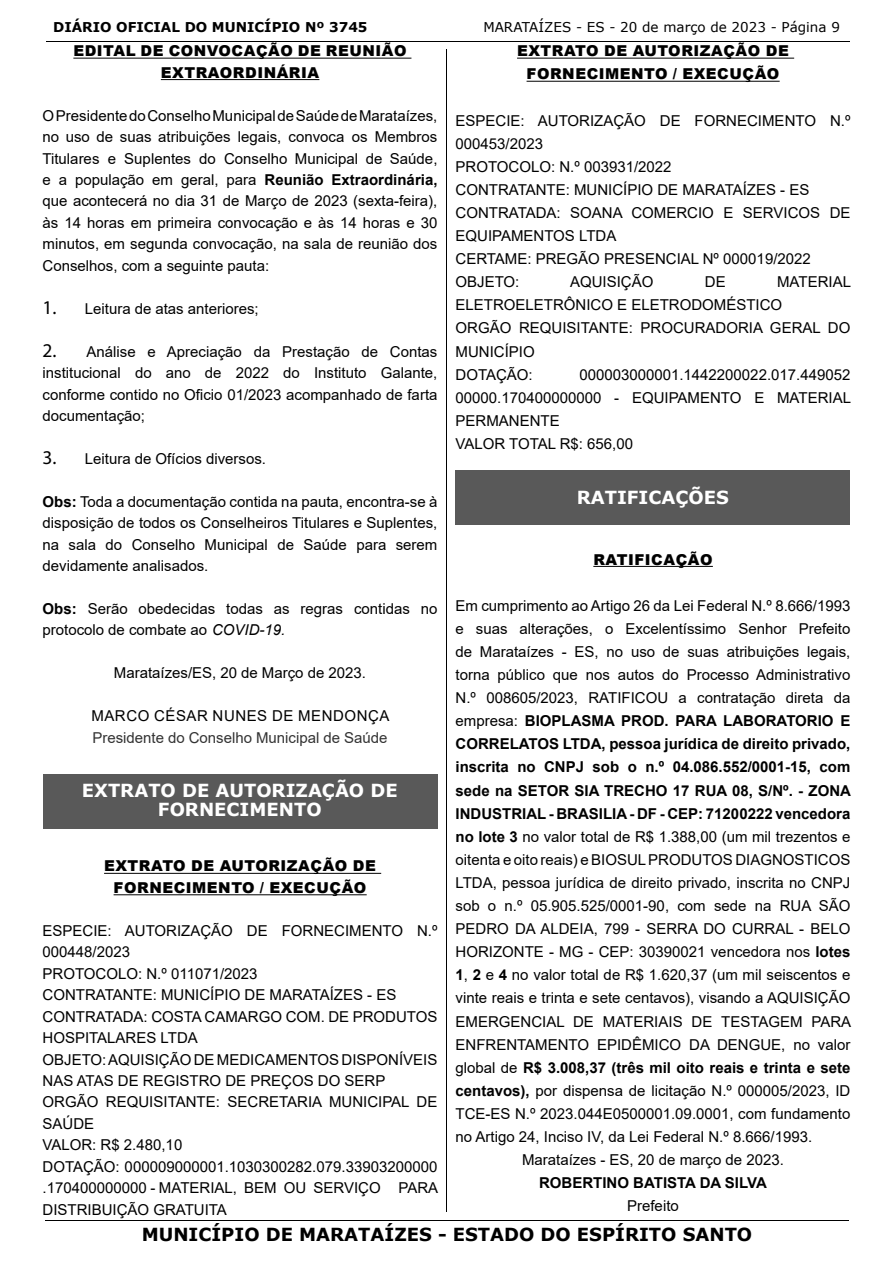
<style>
.page{position:relative;width:893px;height:1263px;background:#fff}
.page>*{position:absolute;margin:0;border:0;box-sizing:border-box;transform-origin:0 0}
.t1{font:700 18px/19.5px "Verdana";color:#fff;text-align:center}
.t2{font:700 18px "Verdana";color:#000}
.t3{font:15px/21.5px "Arial";color:#000}
.t4{font:700 15px "Arial";color:#000}
.t5{font:900 15px/21.5px "Arial";letter-spacing:.035em;color:#000;text-align:center}
.t6{font:15px "Arial";color:#333}
.t7{font:13.5px "Verdana";color:#000}
.t8{font:700 13.5px "Verdana";color:#000}
.s1{font-weight:700}
.s2{font-family:"Myriad Pro";font-size:19.5px}
.s3{font-style:italic}
.s4{font-weight:400}
</style>
<div class="page">
<hr style="left:45px;top:39px;width:806px;height:3px;background:#000;opacity:.18">
<hr style="left:44px;top:1218px;width:805px;height:3px;background:#000;opacity:.18">
<hr style="left:446px;top:49px;width:2px;height:1164px;background:#000;opacity:.18">
<hr style="left:73px;top:58px;width:338px;height:1px;background:#000">
<hr style="left:161px;top:79px;width:158px;height:1px;background:#000">
<hr style="left:104px;top:873px;width:277px;height:1px;background:#000">
<hr style="left:114px;top:894px;width:253px;height:1px;background:#000">
<div style="left:43px;top:774px;width:394px;height:54px;background:#595959"></div>
<hr style="left:517px;top:58px;width:277px;height:1px;background:#000">
<hr style="left:527px;top:81px;width:253px;height:1px;background:#000">
<hr style="left:593px;top:566px;width:120px;height:1px;background:#000">
<div style="left:455px;top:470px;width:395px;height:54px;background:#595959"></div>
<p class="t8" style="left:53px;top:18px;width:316px">DIÁRIO OFICIAL DO MUNICÍPIO Nº 3745</p>
<p class="t7" style="left:483px;top:18px;width:358px">MARATAÍZES - ES - 20 de março de 2023 - Página 9</p>
<p class="t5" style="left:73px;top:40px;width:335px">EDITAL DE CONVOCAÇÃO DE REUNIÃO<br>EXTRAORDINÁRIA</p>
<p class="t3" style="left:43px;top:105px;width:396px;text-align:justify">O Presidente do Conselho Municipal de Saúde de Marataízes, no uso de suas atribuições legais, convoca os Membros Titulares e Suplentes do Conselho Municipal de Saúde, e a população em geral, para <span class="s1">Reunião Extraordinária, </span>que acontecerá no dia 31 de Março de 2023 (sexta-feira), às 14 horas em primeira convocação e às 14 horas e 30 minutos, em segunda convocação, na sala de reunião dos Conselhos, com a seguinte pauta:</p>
<p class="t3" style="left:43px;top:298px;width:218px"><span class="s2">1.</span> Leitura de atas anteriores;</p>
<p class="t3" style="left:43px;top:340px;width:396px;text-align:justify"><span class="s2">2.</span> Análise e Apreciação da Prestação de Contas institucional do ano de 2022 do Instituto Galante, conforme contido no Oficio 01/2023 acompanhado de farta documentação;</p>
<p class="t3" style="left:43px;top:448px;width:225px"><span class="s2">3.</span> Leitura de Ofícios diversos.</p>
<p class="t3" style="left:43px;top:491px;width:396px;text-align:justify"><span class="s1">Obs:</span> Toda a documentação contida na pauta, encontra-se à disposição de todos os Conselheiros Titulares e Suplentes, na sala do Conselho Municipal de Saúde para serem devidamente analisados.</p>
<p class="t3" style="left:43px;top:598px;width:396px"><span class="s1">Obs:</span> Serão obedecidas todas as regras contidas no protocolo de combate ao <span class="s3">COVID-19.</span></p>
<p class="t3" style="left:114px;top:662px;width:254px">Marataízes/ES, 20 de Março de 2023.</p>
<p class="t3" style="left:91px;top:705px;width:26px">Marco</p>
<p class="t3" style="left:154px;top:705px;width:23px">César</p>
<p class="t3" style="left:213px;top:705px;width:23px">Nunes</p>
<p class="t3" style="left:272px;top:705px;width:52px">de Mendonça</p>
<p class="t6" style="left:92px;top:727px;width:297px">Presidente do Conselho Municipal de Saúde</p>
<p class="t1" style="left:82px;top:780px;width:317px">EXTRATO DE AUTORIZAÇÃO DE<br>FORNECIMENTO</p>
<p class="t5" style="left:104px;top:855px;width:273px">EXTRATO DE AUTORIZAÇÃO DE<br>FORNECIMENTO / EXECUÇÃO</p>
<p class="t3" style="left:43px;top:920px;width:397px">ESPECIE: AUTORIZAÇÃO DE FORNECIMENTO N.º 000448/2023<br>PROTOCOLO: N.º 011071/2023<br>CONTRATANTE: MUNICÍPIO DE MARATAÍZES - ES CONTRATADA: COSTA CAMARGO COM. DE PRODUTOS HOSPITALARES LTDA<br>OBJETO: AQUISIÇÃO DE MEDICAMENTOS DISPONÍVEIS NAS ATAS DE REGISTRO DE PREÇOS DO SERP ORGÃO REQUISITANTE: SECRETARIA MUNICIPAL DE SAÚDE<br>VALOR: R$ 2.480,10<br>DOTAÇÃO: 000009000001.1030300282.079.33903200000 .170400000000 - MATERIAL, BEM OU SERVIÇO PARA DISTRIBUIÇÃO GRATUITA</p>
<p class="t5" style="left:517px;top:39px;width:273px;line-height:23.1px">EXTRATO DE AUTORIZAÇÃO DE<br>FORNECIMENTO / EXECUÇÃO</p>
<p class="t3" style="left:455px;top:109px;width:396px;line-height:23.1px">ESPECIE: AUTORIZAÇÃO DE FORNECIMENTO N.º<br>000453/2023<br>PROTOCOLO: N.º 003931/2022<br>CONTRATANTE: MUNICÍPIO DE MARATAÍZES - ES<br>CONTRATADA: SOANA COMERCIO E SERVICOS DE<br>EQUIPAMENTOS LTDA<br>CERTAME: PREGÃO PRESENCIAL Nº 000019/2022<br>OBJETO:</p>
<p class="t3" style="left:570px;top:271px;width:85px">AQUISIÇÃO</p>
<p class="t3" style="left:705px;top:271px;width:22px">DE</p>
<p class="t3" style="left:455px;top:270px;width:397px;line-height:23.1px;text-indent:322px">MATERIAL<br>ELETROELETRÔNICO E ELETRODOMÉSTICO<br>ORGÃO REQUISITANTE: PROCURADORIA GERAL DO<br>MUNICÍPIO<br>DOTAÇÃO:</p>
<p class="t3" style="left:455px;top:363px;width:397px;line-height:23.1px;text-indent:124px">000003000001.1442200022.017.449052<br>00000.170400000000 - EQUIPAMENTO E MATERIAL<br>PERMANENTE<br>VALOR TOTAL R$: 656,00</p>
<p class="t1" style="left:577px;top:487px;width:154px">RATIFICAÇÕES</p>
<p class="t5" style="left:593px;top:548px;width:121px">RATIFICAÇÃO</p>
<p class="t3" style="left:455px;top:595px;width:396px">Em cumprimento ao Artigo 26 da Lei Federal N.º 8.666/1993</p>
<p class="t3" style="left:455px;top:618px;width:396px">e suas alterações, o Excelentíssimo Senhor Prefeito</p>
<p class="t3" style="left:455px;top:641px;width:396px">de Marataízes - ES, no uso de suas atribuições legais,</p>
<p class="t3" style="left:455px;top:664px;width:396px">torna público que nos autos do Processo Administrativo</p>
<p class="t3" style="left:455px;top:687px;width:396px">N.º 008605/2023, RATIFICOU a contratação direta da</p>
<p class="t4" style="left:455px;top:710px;width:396px"><span class="s4">empresa:</span> BIOPLASMA PROD. PARA LABORATORIO E</p>
<p class="t4" style="left:455px;top:733px;width:396px">CORRELATOS LTDA, pessoa jurídica de direito privado,</p>
<p class="t4" style="left:455px;top:757px;width:396px">inscrita no CNPJ sob o n.º 04.086.552/0001-15, com</p>
<p class="t4" style="left:455px;top:780px;width:397px">sede na SETOR SIA TRECHO 17 RUA 08, S/Nº. - ZONA</p>
<p class="t4" style="left:455px;top:803px;width:396px">INDUSTRIAL - BRASILIA - DF - CEP: 71200222 vencedora</p>
<p class="t3" style="left:455px;top:826px;width:396px"><span class="s1">no lote 3</span> no valor total de R$ 1.388,00 (um mil trezentos e</p>
<p class="t3" style="left:455px;top:849px;width:396px">oitenta e oito reais) e BIOSUL PRODUTOS DIAGNOSTICOS</p>
<p class="t3" style="left:455px;top:872px;width:396px">LTDA, pessoa jurídica de direito privado, inscrita no CNPJ</p>
<p class="t3" style="left:455px;top:895px;width:396px">sob o n.º 05.905.525/0001-90, com sede na RUA SÃO</p>
<p class="t3" style="left:455px;top:918px;width:396px">PEDRO DA ALDEIA, 799 - SERRA DO CURRAL - BELO</p>
<p class="t3" style="left:455px;top:941px;width:396px">HORIZONTE - MG - CEP: 30390021 vencedora nos <span class="s1">lotes</span></p>
<p class="t3" style="left:455px;top:964px;width:396px"><span class="s1">1</span>, <span class="s1">2</span> e <span class="s1">4</span> no valor total de R$ 1.620,37 (um mil seiscentos e</p>
<p class="t3" style="left:455px;top:987px;width:396px">vinte reais e trinta e sete centavos), visando a AQUISIÇÃO</p>
<p class="t3" style="left:455px;top:1010px;width:397px">EMERGENCIAL DE MATERIAIS DE TESTAGEM PARA</p>
<p class="t3" style="left:455px;top:1033px;width:396px">ENFRENTAMENTO EPIDÊMICO DA DENGUE, no valor</p>
<p class="t4" style="left:455px;top:1057px;width:396px"><span class="s4">global de</span> R$ 3.008,37 (três mil oito reais e trinta e sete</p>
<p class="t3" style="left:455px;top:1080px;width:396px"><span class="s1">centavos),</span> por dispensa de licitação N.º 000005/2023, ID</p>
<p class="t3" style="left:455px;top:1103px;width:396px">TCE-ES N.º 2023.044E0500001.09.0001, com fundamento</p>
<p class="t3" style="left:455px;top:1126px;width:358px">no Artigo 24, Inciso IV, da Lei Federal N.º 8.666/1993.</p>
<p class="t3" style="left:522px;top:1149px;width:263px">Marataízes - ES, 20 de março de 2023.</p>
<p class="t4" style="left:539px;top:1172px;width:229px">ROBERTINO BATISTA DA SILVA</p>
<p class="t3" style="left:627px;top:1195px;width:53px">Prefeito</p>
<p class="t2" style="left:142px;top:1222px;width:612px">MUNICÍPIO DE MARATAÍZES - ESTADO DO ESPÍRITO SANTO</p>
</div>
